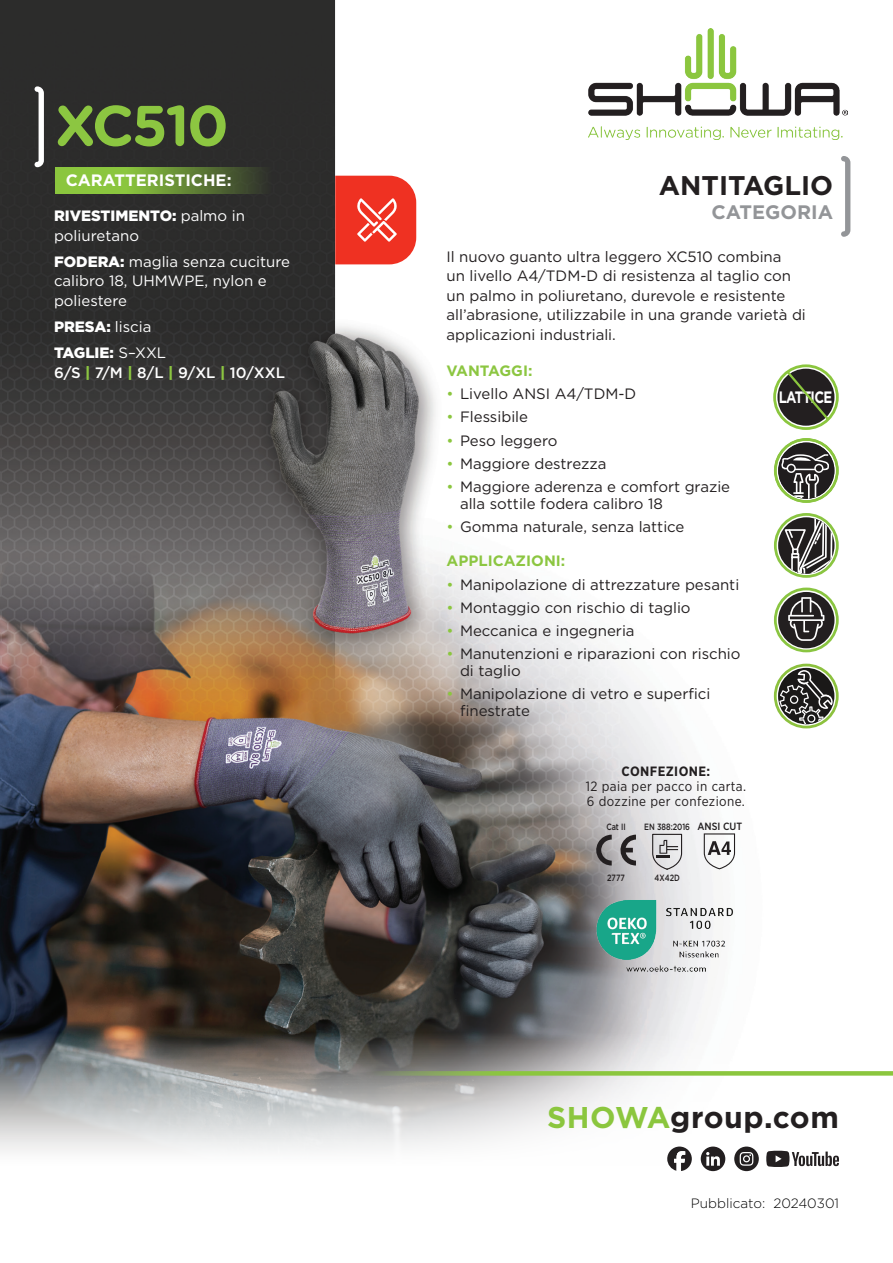
<style>
.page{position:relative;width:893px;height:1263px;background:#fff}
.page>*{position:absolute;margin:0;border:0;box-sizing:border-box;transform-origin:0 0}
.t1{font:700 57px "Gotham Rounded";letter-spacing:-.04em;color:#8cc641}
.t2{font:700 30px "Gotham";letter-spacing:.02em;color:#231f20}
.t3{font:700 27px "Gotham";color:#231f20}
.t4{font:700 19.5px "Gotham";color:#939598}
.t5{font:700 16.5px "Gotham";color:#fff}
.t6{font:700 16.5px "Gotham";letter-spacing:-.05em;color:#fff;scale:.8 1}
.t7{font:15px/19.5px "Gotham";color:#231f20}
.t8{font:15px/19.5px "Gotham";color:#fff}
.t9{font:900 15px/26.2px "Gotham";color:#fff}
.t10{font:500 15px "Gotham";color:#fff}
.t11{font:700 15px "Gotham";color:#8cc641}
.t12{font:13.5px/15px "Gotham Narrow";letter-spacing:.03em;color:#231f20}
.t13{font:300 13.5px "Gotham";color:#000}
.t14{font:700 13.5px "Gotham Narrow";letter-spacing:.03em;color:#231f20}
.t15{font:500 9.15px "Gotham";color:#231f20;scale:.8 1}
.s1{font-weight:900}
.s2{font-weight:400}
.s3{font-weight:900;color:#8cc641}
.s4{color:#8bc63e}
.s5{font-family:"Gotham Narrow";font-size:10.5px}
</style>
<div class="page">
<img style="left:0;top:0;width:851px;height:961px">
<svg style="left:0;top:961px;width:784px;height:211px"></svg>
<svg style="left:335px;top:176px;width:81px;height:88px;background:#f0483a"></svg>
<img style="left:595px;top:888px;width:142px;height:95px">
<svg style="left:619px;top:835px;width:17px;height:30px"></svg>
<svg style="left:595px;top:835px;width:17px;height:30px"></svg>
<svg style="left:652px;top:833px;width:31px;height:35px"></svg>
<svg style="left:704px;top:833px;width:31px;height:36px"></svg>
<svg style="left:55px;top:167px;width:232px;height:27px;background:#678b36"></svg>
<svg style="left:35px;top:86px;width:9px;height:81px"></svg>
<svg style="left:841px;top:156px;width:9px;height:81px"></svg>
<img style="left:588px;top:29px;width:259px;height:111px">
<img style="left:773px;top:437px;width:67px;height:67px">
<svg style="left:774px;top:438px;width:65px;height:65px"></svg>
<svg style="left:774px;top:588px;width:65px;height:64px"></svg>
<svg style="left:774px;top:513px;width:65px;height:65px"></svg>
<svg style="left:774px;top:664px;width:65px;height:64px"></svg>
<svg style="left:773px;top:364px;width:66px;height:66px"></svg>
<svg style="left:367px;top:1071px;width:526px;height:5px;background:#90bf54"></svg>
<svg style="left:766px;top:1151px;width:73px;height:16px"></svg>
<div style="left:701px;top:1146px;width:24px;height:25px;background:#231f20;border-radius:50%"></div>
<svg style="left:706px;top:1152px;width:14px;height:14px"></svg>
<svg style="left:667px;top:1146px;width:25px;height:25px"></svg>
<svg style="left:734px;top:1146px;width:25px;height:25px"></svg>
<svg style="left:740px;top:1152px;width:13px;height:14px"></svg>
<h1 class="t1" style="left:55px;top:84px;width:175px">XC510</h1>
<p class="t5" style="left:66px;top:169px;width:167px">CARATTERISTICHE:</p>
<p class="t8" style="left:54px;top:206px;width:192px"><span class="s1">RIVESTIMENTO:</span> palmo in poliuretano</p>
<p class="t8" style="left:54px;top:251px;width:238px"><span class="s1">FODERA:</span> maglia senza cuciture calibro 18, UHMWPE, nylon e poliestere</p>
<p class="t9" style="left:54px;top:313px;width:114px">PRESA: <span class="s2">liscia<br></span>TAGLIE: <span class="s2">S–XXL</span></p>
<p class="t10" style="left:54px;top:363px;width:233px">6/S <span class="s3">|</span> 7/M <span class="s3">|</span> 8/L <span class="s3">|</span> 9/XL <span class="s3">|</span> 10/XXL</p>
<h3 class="t3" style="left:659px;top:168px;width:176px">ANTITAGLIO</h3>
<h3 class="t4" style="left:711px;top:199px;width:123px">CATEGORIA</h3>
<p class="t7" style="left:446px;top:246px;width:361px">Il nuovo guanto ultra leggero XC510 combina<br>un livello A4/TDM-D di resistenza al taglio con un palmo in poliuretano, durevole e resistente all’abrasione, utilizzabile in una grande varietà di applicazioni industriali.</p>
<p class="t11" style="left:446px;top:360px;width:87px">VANTAGGI:</p>
<p class="t7" style="left:446px;top:384px;width:191px"><span class="s4">•</span> Livello ANSI A4/TDM-D</p>
<p class="t7" style="left:446px;top:407px;width:83px"><span class="s4">•</span> Flessibile</p>
<p class="t7" style="left:446px;top:430px;width:113px"><span class="s4">•</span> Peso leggero</p>
<p class="t7" style="left:446px;top:453px;width:161px"><span class="s4">•</span> Maggiore destrezza</p>
<p class="t7" style="left:460px;top:478px;width:272px;line-height:16.5px;text-indent:-14px"><span class="s4">•</span> Maggiore aderenza e comfort grazie alla sottile fodera calibro 18</p>
<p class="t7" style="left:446px;top:516px;width:240px"><span class="s4">•</span> Gomma naturale, senza lattice</p>
<p class="t11" style="left:446px;top:551px;width:120px">APPLICAZIONI:</p>
<p class="t7" style="left:446px;top:574px;width:294px"><span class="s4">•</span> Manipolazione di attrezzature pesanti</p>
<p class="t7" style="left:446px;top:597px;width:246px"><span class="s4">•</span> Montaggio con rischio di taglio</p>
<p class="t7" style="left:446px;top:621px;width:190px"><span class="s4">•</span> Meccanica e ingegneria</p>
<p class="t7" style="left:460px;top:645px;width:282px;line-height:16.5px;text-indent:-14px"><span class="s4">•</span> Manutenzioni e riparazioni con rischio di taglio</p>
<p class="t7" style="left:460px;top:685px;width:252px;line-height:16.5px;text-indent:-14px"><span class="s4">•</span> Manipolazione di vetro e superfici finestrate</p>
<p class="t6" style="left:779px;top:386px;width:68px">LATTICE</p>
<p class="t14" style="left:621px;top:763px;width:90px">CONFEZIONE:</p>
<p class="t12" style="left:586px;top:778px;width:162px">12 paia per pacco in carta.<br>6 dozzine per confezione.</p>
<p class="t15" style="left:606px;top:820px;width:26px">Cat II</p>
<p class="t15" style="left:607px;top:871px;width:24px">2777</p>
<p class="t15" style="left:644px;top:820px;width:124px">EN 388:2016 <span class="s5">ANSI CUT</span></p>
<p class="t15" style="left:654px;top:871px;width:33px">4X42D</p>
<h2 class="t2" style="left:547px;top:1098px;width:293px"><span class="s4">SHOWA</span>group.com</h2>
<p class="t13" style="left:691px;top:1195px;width:150px">Pubblicato: 20240301</p>
</div>
